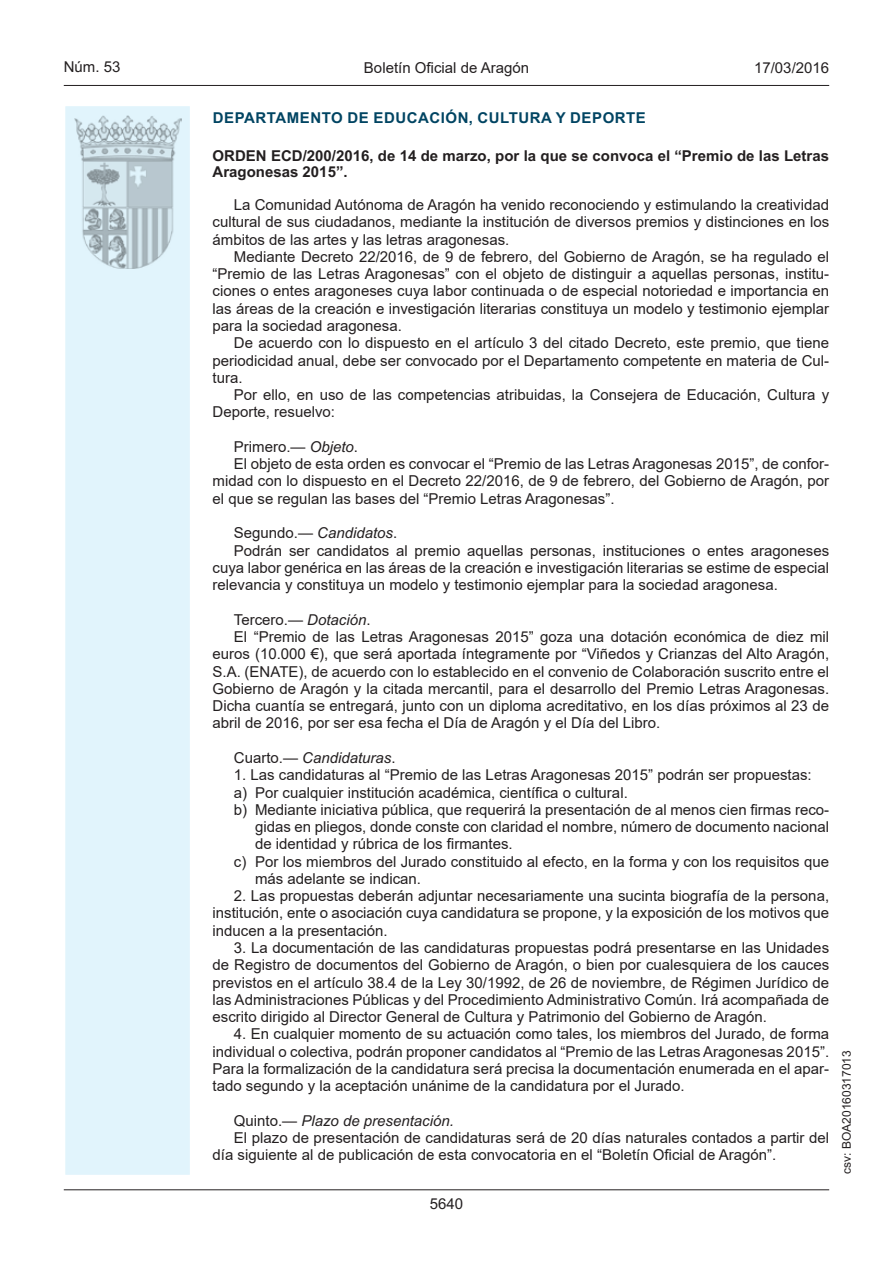
<style>
.page{position:relative;width:893px;height:1263px;background:#fff}
.page>*{position:absolute;margin:0;border:0;box-sizing:border-box;transform-origin:0 0}
.t1{font:15px/17.2px "Arial";color:#231f20;text-align:justify}
.t2{font:700 15px/16.5px "Arial";color:#231f20}
.t3{font:italic 15px "Arial";color:#231f20}
.t4{font:700 15px "Arial";letter-spacing:.035em;color:#004462}
.t5{font:15px "Arial MT2";color:#231f20}
.t6{font:12px "Arial MT2";color:#231f20}
.s1{font-style:italic}
.s2{font-family:"Arial MT2"}
.s3{font-style:normal}
.s4{font-family:"Arial MT2";font-style:normal}
</style>
<div class="page">
<hr style="left:64px;top:85px;width:765px;height:1px;background:#231f20">
<div style="left:64px;top:105px;width:127px;height:1071px;background:#e1f4fc;border:2px solid #fff"></div>
<img style="left:75px;top:115px;width:106px;height:153px">
<hr style="left:64px;top:1189px;width:765px;height:1px;background:#231f20">
<p class="t5" style="left:64px;top:57px;width:58px">Núm. 53</p>
<p class="t1" style="left:364px;top:59px;width:167px">Boletín Oficial de Aragón</p>
<p class="t5" style="left:754px;top:57px;width:77px">17/03/2016</p>
<p class="t4" style="left:213px;top:107px;width:435px">DEPARTAMENTO DE EDUCACIÓN, CULTURA Y DEPORTE</p>
<p class="t2" style="left:213px;top:147px;width:618px">ORDEN ECD/200/2016, de 14 de marzo, por la que se convoca el “Premio de las Letras<br>Aragonesas 2015”.</p>
<p class="t1" style="left:213px;top:196px;width:618px;text-indent:21px">La Comunidad Autónoma de Aragón ha venido reconociendo y estimulando la creatividad cultural de sus ciudadanos, mediante la institución de diversos premios y distinciones en los ámbitos de las artes y las letras aragonesas.</p>
<p class="t1" style="left:213px;top:248px;width:618px;text-indent:21px">Mediante Decreto 22/2016, de 9 de febrero, del Gobierno de Aragón, se ha regulado el “Premio de las Letras Aragonesas” con el objeto de distinguir a aquellas personas, institu&shy;ciones o entes aragoneses cuya labor continuada o de especial notoriedad e importancia en las áreas de la creación e investigación literarias constituya un modelo y testimonio ejemplar para la sociedad aragonesa.</p>
<p class="t1" style="left:213px;top:334px;width:618px;text-indent:21px">De acuerdo con lo dispuesto en el artículo 3 del citado Decreto, este premio, que tiene periodicidad anual, debe ser convocado por el Departamento competente en materia de Cul&shy;tura.</p>
<p class="t1" style="left:213px;top:386px;width:618px;text-indent:21px">Por ello, en uso de las competencias atribuidas, la Consejera de Educación, Cultura y<br>Deporte, resuelvo:</p>
<p class="t1" style="left:234px;top:438px;width:126px">Primero.— <span class="s1">Objeto</span><span class="s2">.</span></p>
<p class="t1" style="left:234px;top:455px;width:597px">El objeto de esta orden es convocar el “Premio de las Letras Aragonesas 2015”, de confor<span class="s2">-</span></p>
<p class="t1" style="left:213px;top:472px;width:618px">midad con lo dispuesto en el Decreto 22/2016, de 9 de febrero, del Gobierno de Aragón, por</p>
<p class="t1" style="left:213px;top:490px;width:403px">el que se regulan las bases del “Premio Letras Aragonesas”.</p>
<p class="t3" style="left:234px;top:523px;width:165px"><span class="s3">Segundo.—</span> Candidatos<span class="s4">.</span></p>
<p class="t1" style="left:234px;top:542px;width:597px">Podrán ser candidatos al premio aquellas personas, instituciones o entes aragoneses</p>
<p class="t1" style="left:213px;top:559px;width:618px">cuya labor genérica en las áreas de la creación e investigación literarias se estime de especial</p>
<p class="t1" style="left:213px;top:576px;width:567px">relevancia y constituya un modelo y testimonio ejemplar para la sociedad aragonesa.</p>
<p class="t1" style="left:234px;top:611px;width:138px">Tercero.— <span class="s1">Dotación</span><span class="s2">.</span></p>
<p class="t1" style="left:234px;top:628px;width:597px">El “Premio de las Letras Aragonesas 2015” goza una dotación económica de diez mil</p>
<p class="t1" style="left:213px;top:645px;width:618px">euros (10.000 €), que será aportada íntegramente por “Viñedos y Crianzas del Alto Aragón,</p>
<p class="t1" style="left:213px;top:662px;width:618px">S.A. (ENATE), de acuerdo con lo establecido en el convenio de Colaboración suscrito entre el</p>
<p class="t1" style="left:213px;top:680px;width:618px">Gobierno de Aragón y la citada mercantil, para el desarrollo del Premio Letras Aragonesas.</p>
<p class="t1" style="left:213px;top:697px;width:618px">Dicha cuantía se entregará, junto con un diploma acreditativo, en los días próximos al 23 de</p>
<p class="t1" style="left:213px;top:714px;width:449px">abril de 2016, por ser esa fecha el Día de Aragón y el Día del Libro.</p>
<p class="t3" style="left:234px;top:748px;width:163px"><span class="s3">Cuarto.—</span> Candidaturas<span class="s4">.</span></p>
<p class="t1" style="left:234px;top:766px;width:579px">1. Las candidaturas al “Premio de las Letras Aragonesas 2015” podrán ser propuestas:</p>
<p class="t1" style="left:234px;top:783px;width:395px">a) Por cualquier institución académica, científica o cultural.</p>
<p class="t1" style="left:234px;top:801px;width:597px">b) Mediante iniciativa pública, que requerirá la presentación de al menos cien firmas reco<span class="s2">-</span></p>
<p class="t1" style="left:255px;top:818px;width:575px">gidas en pliegos, donde conste con claridad el nombre, número de documento nacional</p>
<p class="t1" style="left:255px;top:835px;width:259px">de identidad y rúbrica de los firmantes.</p>
<p class="t1" style="left:234px;top:853px;width:597px">c) Por los miembros del Jurado constituido al efecto, en la forma y con los requisitos que</p>
<p class="t1" style="left:255px;top:870px;width:167px">más adelante se indican.</p>
<p class="t1" style="left:213px;top:887px;width:618px;text-indent:21px">2. Las propuestas deberán adjuntar necesariamente una sucinta biografía de la persona, institución, ente o asociación cuya candidatura se propone, y la exposición de los motivos que inducen a la presentación.</p>
<p class="t1" style="left:213px;top:939px;width:618px;text-indent:21px">3. La documentación de las candidaturas propuestas podrá presentarse en las Unidades de Registro de documentos del Gobierno de Aragón, o bien por cualesquiera de los cauces previstos en el artículo 38.4 de la Ley 30/1992, de 26 de noviembre, de Régimen Jurídico de las Administraciones Públicas y del Procedimiento Administrativo Común. Irá acompañada de escrito dirigido al Director General de Cultura y Patrimonio del Gobierno de Aragón.</p>
<p class="t1" style="left:213px;top:1025px;width:618px;text-indent:21px">4. En cualquier momento de su actuación como tales, los miembros del Jurado, de forma individual o colectiva, podrán proponer candidatos al “Premio de las Letras Aragonesas 2015”.<br>Para la formalización de la candidatura será precisa la documentación enumerada en el apar&shy;tado segundo y la aceptación unánime de la candidatura por el Jurado.</p>
<p class="t3" style="left:234px;top:1111px;width:222px"><span class="s3">Quinto.—</span> Plazo de presentación.</p>
<p class="t1" style="left:234px;top:1129px;width:597px">El plazo de presentación de candidaturas será de 20 días naturales contados a partir del</p>
<p class="t1" style="left:213px;top:1146px;width:565px">día siguiente al de publicación de esta convocatoria en el “Boletín Oficial de Aragón”.</p>
<p class="t5" style="left:430px;top:1193px;width:35px">5640</p>
<p class="t6" style="left:838px;top:1174px;width:125px;rotate:-90deg">csv: BOA20160317013</p>
</div>
